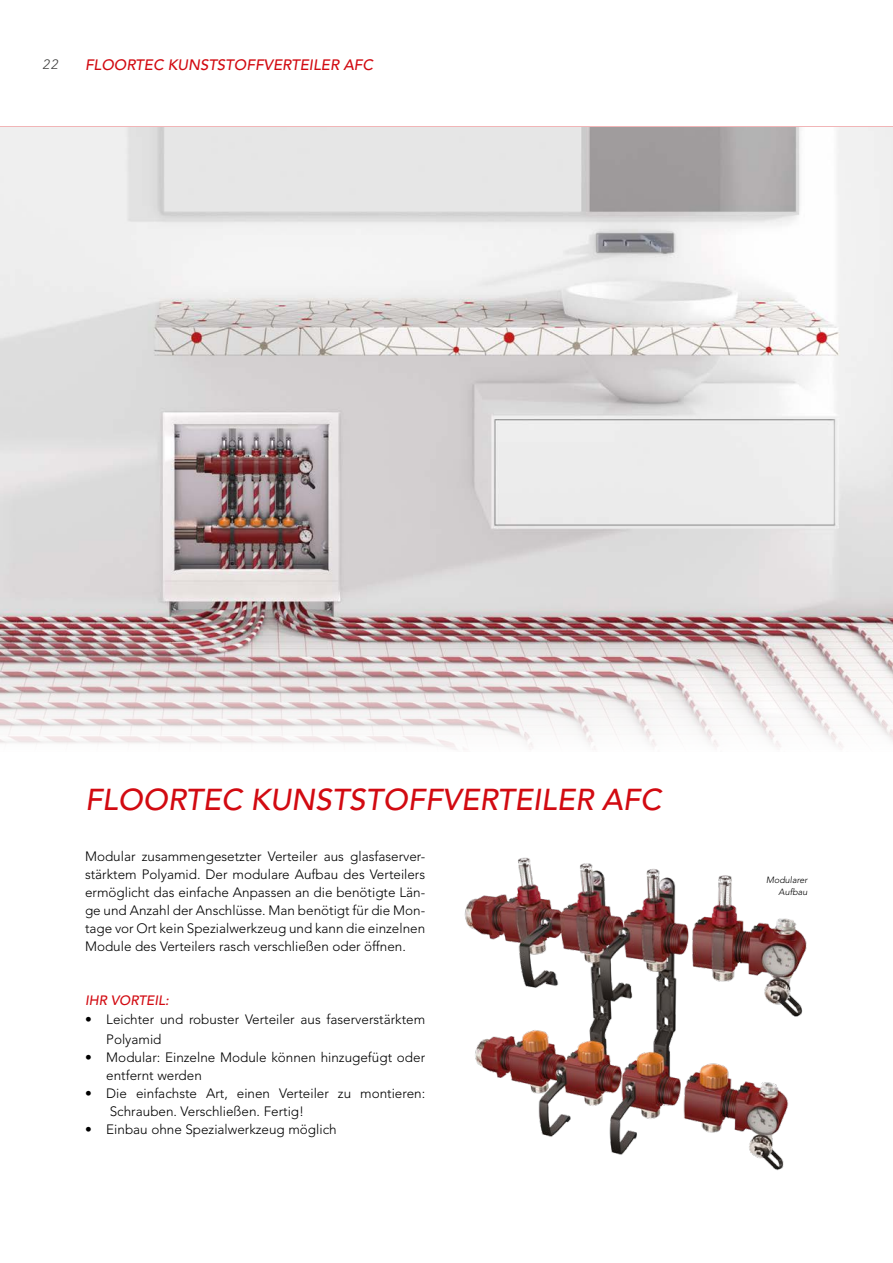
<style>
.page{position:relative;width:893px;height:1263px;background:#fff}
.page>*{position:absolute;margin:0;border:0;box-sizing:border-box;transform-origin:0 0}
.t1{font:italic 500 30px "Avenir";color:#d20a11}
.t2{font:italic 500 15px "Avenir";color:#d20a11}
.t3{font:300 13.5px/18px "Avenir";color:#000}
.t4{font:italic 500 13.5px "Avenir";color:#d20a11}
.t5{font:italic 300 13.5px "Avenir";color:#3c3c3b}
.t6{font:italic 300 9px/12px "Avenir";color:#000;text-align:right}
</style>
<div class="page">
<hr style="left:0;top:127px;width:893px;height:1px;background:#d20a11">
<img style="left:464px;top:857px;width:343px;height:314px">
<img style="left:0;top:128px;width:893px;height:622px">
<p class="t5" style="left:43px;top:56px;width:17px">22</p>
<p class="t2" style="left:85px;top:56px;width:290px">FLOORTEC KUNSTSTOFFVERTEILER AFC</p>
<h1 class="t1" style="left:85px;top:782px;width:578px">FLOORTEC KUNSTSTOFFVERTEILER AFC</h1>
<p class="t3" style="left:85px;top:847px;width:342px;text-align:justify">Modular zusammengesetzter Verteiler aus glasfaserver&shy;stärktem Polyamid. Der modulare Aufbau des Verteilers ermöglicht das einfache Anpassen an die benötigte Län&shy;ge und Anzahl der Anschlüsse. Man benötigt für die Mon&shy;tage vor Ort kein Spezialwerkzeug und kann die einzelnen Module des Verteilers rasch verschließen oder öffnen.</p>
<p class="t4" style="left:85px;top:992px;width:86px">IHR VORTEIL:</p>
<p class="t3" style="left:106px;top:1010px;width:320px;line-height:19.5px;text-indent:-21px">• Leichter und robuster Verteiler aus faserverstärktem<br>Polyamid</p>
<p class="t3" style="left:106px;top:1048px;width:320px;text-indent:-21px">• Modular: Einzelne Module können hinzugefügt oder entfernt werden</p>
<p class="t3" style="left:110px;top:1084px;width:317px;text-indent:-25px">• Die einfachste Art, einen Verteiler zu montieren:<br>Schrauben. Verschließen. Fertig!</p>
<p class="t3" style="left:85px;top:1120px;width:253px">• Einbau ohne Spezialwerkzeug möglich</p>
<p class="t6" style="left:766px;top:874px;width:43px">Modularer<br>Aufbau</p>
</div>
